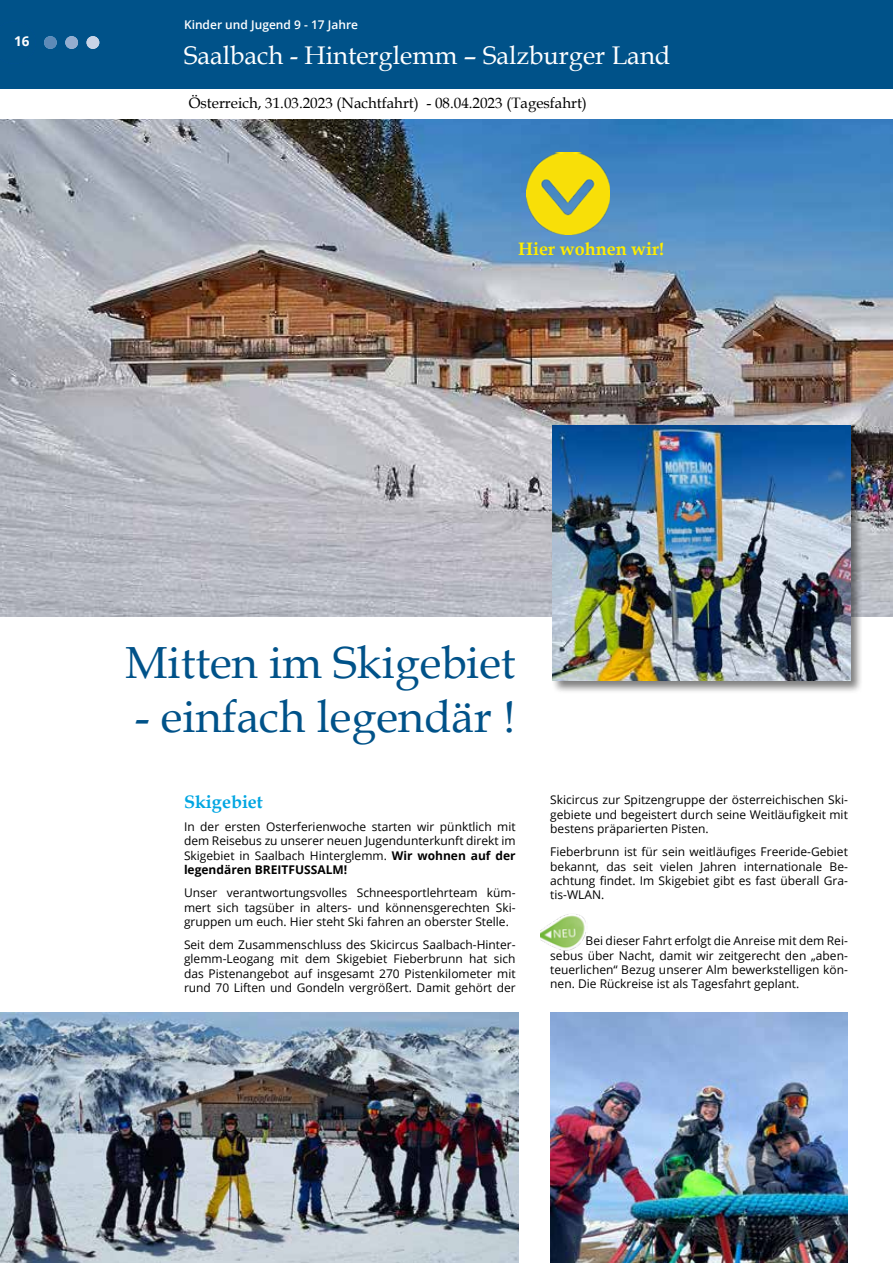
<style>
.page{position:relative;width:893px;height:1263px;background:#fff}
.page>*{position:absolute;margin:0;border:0;box-sizing:border-box;transform-origin:0 0}
.t1{font:45px "Book Antiqua";color:#005289}
.t2{font:25.5px "Book Antiqua";color:#fff}
.t3{font:700 18px "Book Antiqua";color:#ffed00}
.t4{font:700 18px "Book Antiqua";color:#00a6e2}
.t5{font:15px "Book Antiqua";color:#000}
.t6{font:700 13.5px "Open Sans";color:#fff}
.t7{font:12px/14.4px "Open Sans";color:#000;text-align:justify}
.t8{font:600 12px "Open Sans";color:#fff}
.s1{font-weight:700}
</style>
<div class="page">
<div style="left:0;top:0;width:893px;height:89px;background:#005289"></div>
<img style="left:0;top:119px;width:893px;height:498px">
<div style="left:44px;top:36px;width:13px;height:13px;background:#5e8ab7;border-radius:50%"></div>
<div style="left:65px;top:36px;width:13px;height:13px;background:#94adcf;border-radius:50%"></div>
<div style="left:87px;top:36px;width:12px;height:13px;background:#c9d4e7;border-radius:50%"></div>
<div style="left:551px;top:424px;width:313px;height:269px;background:#000;opacity:.5"></div>
<img style="left:553px;top:425px;width:297px;height:255px">
<img style="left:527px;top:152px;width:83px;height:83px">
<img style="left:550px;top:1012px;width:298px;height:251px">
<img style="left:0;top:1012px;width:519px;height:251px">
<img style="left:541px;top:914px;width:45px;height:37px">
<p class="t6" style="left:14px;top:32px;width:17px">126</p>
<p class="t8" style="left:184px;top:17px;width:176px">Kinder und Jugend 9 - 17 Jahre</p>
<h2 class="t2" style="left:184px;top:38px;width:488px">Saalbach - Hinterglemm – Salzburger Land</h2>
<p class="t5" style="left:189px;top:92px;width:400px">Österreich, 31.03.2023 (Nachtfahrt) - 08.04.2023 (Tagesfahrt)</p>
<h3 class="t3" style="left:518px;top:237px;width:147px">Hier wohnen wir!</h3>
<h1 class="t1" style="left:125px;top:631px;width:392px">Mitten im Skigebiet</h1>
<h1 class="t1" style="left:135px;top:685px;width:382px">- einfach legendär !</h1>
<h3 class="t4" style="left:184px;top:790px;width:80px">Skigebiet</h3>
<p class="t7" style="left:184px;top:819px;width:333px">In der ersten Osterferienwoche starten wir pünktlich mit dem Reisebus zu unserer neuen Jugendunterkunft direkt im Skigebiet in Saalbach Hinterglemm. <span class="s1">Wir wohnen auf der legendären BREITFUSSALM!</span></p>
<p class="t7" style="left:184px;top:885px;width:333px">Unser verantwortungsvolles Schneesportlehrteam küm&shy;mert sich tagsüber in alters- und könnensgerechten Ski&shy;gruppen um euch. Hier steht Ski fahren an oberster Stelle.</p>
<p class="t7" style="left:184px;top:937px;width:333px">Seit dem Zusammenschluss des Skicircus Saalbach-Hinter&shy;glemm-Leogang mit dem Skigebiet Fieberbrunn hat sich das Pistenangebot auf insgesamt 270 Pistenkilometer mit rund 70 Liften und Gondeln vergrößert. Damit gehört der</p>
<p class="t7" style="left:550px;top:792px;width:299px">Skicircus zur Spitzengruppe der österreichischen Ski&shy;gebiete und begeistert durch seine Weitläufigkeit mit bestens präparierten Pisten.</p>
<p class="t7" style="left:550px;top:844px;width:299px">Fieberbrunn ist für sein weitläufiges Freeride-Gebiet bekannt, das seit vielen Jahren internationale Be&shy;achtung findet. Im Skigebiet gibt es fast überall Gra&shy;tis-WLAN.</p>
<p class="t7" style="left:550px;top:933px;width:299px;text-indent:35px">Bei dieser Fahrt erfolgt die Anreise mit dem Rei&shy;sebus über Nacht, damit wir zeitgerecht den „aben&shy;teuerlichen“ Bezug unserer Alm bewerkstelligen kön&shy;nen. Die Rückreise ist als Tagesfahrt geplant.</p>
</div>
